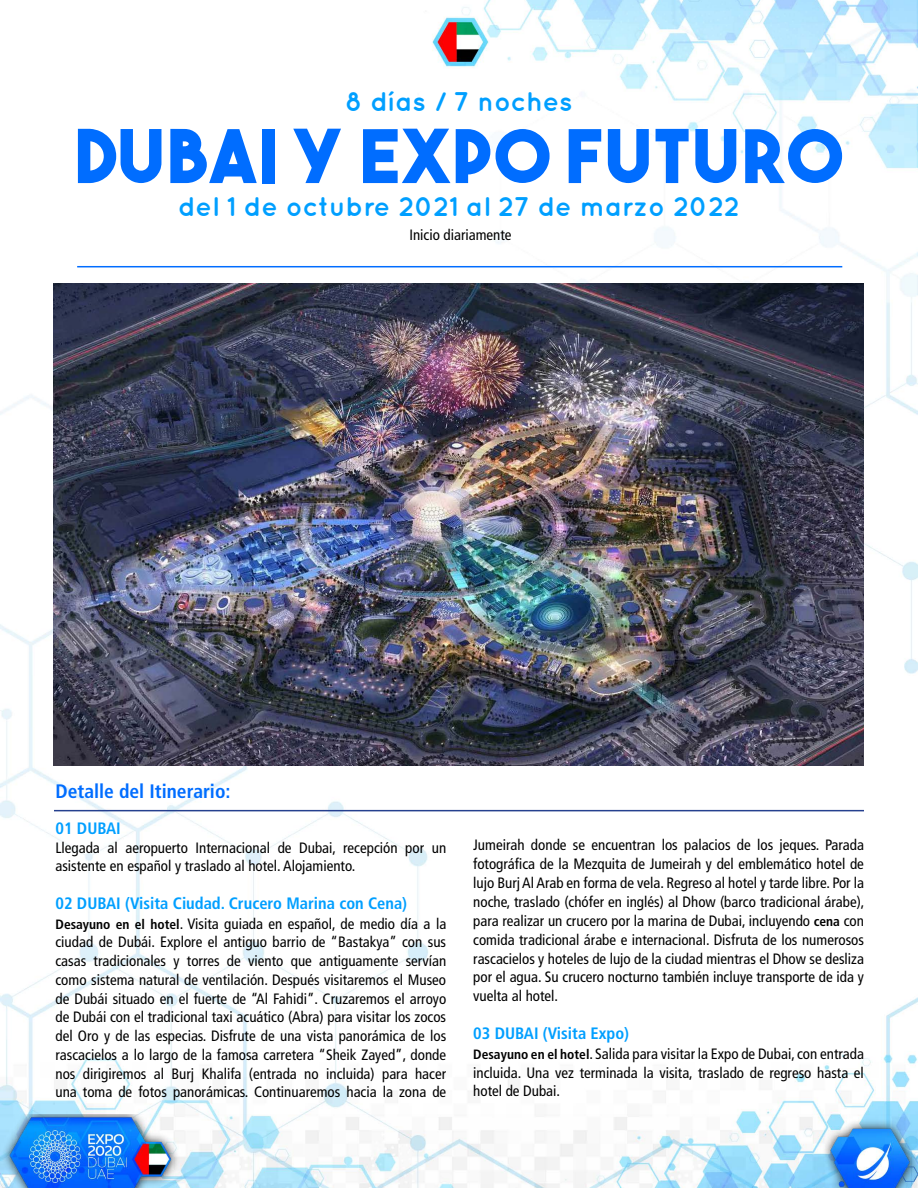
<style>
.page{position:relative;width:918px;height:1188px;background:#fff}
.page>*{position:absolute;margin:0;border:0;box-sizing:border-box;transform-origin:0 0}
.t1{font:73.5px "The Bold Font";letter-spacing:.02em;color:#006dff}
.t2{font:700 27px "Quicksand";color:#009fff}
.t3{font:700 condensed 19.5px "Frutiger";color:#006dff}
.t4{font:700 condensed 16.5px "Frutiger";color:#009fff}
.t5{font:condensed 15px/18.8px "Frutiger";color:#000;text-align:justify}
.s1{font-weight:700;font-size:13.5px}
</style>
<div class="page">
<img style="left:0;top:0;width:918px;height:1115px">
<img style="left:0;top:1115px;width:918px;height:73px">
<hr style="left:77px;top:266px;width:765px;height:1px;background:#006dff">
<hr style="left:54px;top:810px;width:810px;height:1px;background:#25408f">
<img style="left:53px;top:284px;width:810px;height:482px">
<h2 class="t2" style="left:345px;top:85px;width:229px">8 días / 7 noches</h2>
<h1 class="t1" style="left:76px;top:110px;width:768px">DUBAI Y EXPO FUTURO</h1>
<h2 class="t2" style="left:178px;top:190px;width:563px">del 1 de octubre 2021 al 27 de marzo 2022</h2>
<p class="t5" style="left:409px;top:226px;width:104px">Inicio diariamente</p>
<h3 class="t3" style="left:56px;top:779px;width:177px">Detalle del Itinerario:</h3>
<p class="t4" style="left:56px;top:818px;width:67px">01 DUBAI</p>
<p class="t5" style="left:56px;top:838px;width:392px">Llegada al aeropuerto Internacional de Dubai, recepción por un asistente en español y traslado al hotel. Alojamiento.</p>
<p class="t4" style="left:56px;top:894px;width:353px">02 DUBAI (Visita Ciudad. Crucero Marina con Cena)</p>
<p class="t5" style="left:55px;top:914px;width:392px"><span class="s1">Desayuno en el hotel</span>. Visita guiada en español, de medio día a la ciudad de Dubái. Explore el antiguo barrio de “Bastakya” con sus casas tradicionales y torres de viento que antiguamente servían como sistema natural de ventilación. Después visitaremos el Museo de Dubái situado en el fuerte de “Al Fahidi”. Cruzaremos el arroyo de Dubái con el tradicional taxi acuático (Abra) para visitar los zocos del Oro y de las especias. Disfrute de una vista panorámica de los rascacielos a lo largo de la famosa carretera “Sheik Zayed”, donde nos dirigiremos al Burj Khalifa (entrada no incluida) para hacer una toma de fotos panorámicas. Continuaremos hacia la zona de</p>
<p class="t5" style="left:473px;top:836px;width:393px">Jumeirah donde se encuentran los palacios de los jeques. Parada fotográfica de la Mezquita de Jumeirah y del emblemático hotel de lujo Burj Al Arab en forma de vela. Regreso al hotel y tarde libre. Por la noche, traslado (chófer en inglés) al Dhow (barco tradicional árabe), para realizar un crucero por la marina de Dubai, incluyendo <span class="s1">cena</span> con comida tradicional árabe e internacional. Disfruta de los numerosos rascacielos y hoteles de lujo de la ciudad mientras el Dhow se desliza por el agua. Su crucero nocturno también incluye transporte de ida y vuelta al hotel.</p>
<p class="t4" style="left:473px;top:1024px;width:157px">03 DUBAI (Visita Expo)</p>
<p class="t5" style="left:473px;top:1044px;width:392px"><span class="s1">Desayuno en el hotel</span>. Salida para visitar la Expo de Dubai, con entrada incluida. Una vez terminada la visita, traslado de regreso hasta el hotel de Dubai.</p>
</div>
